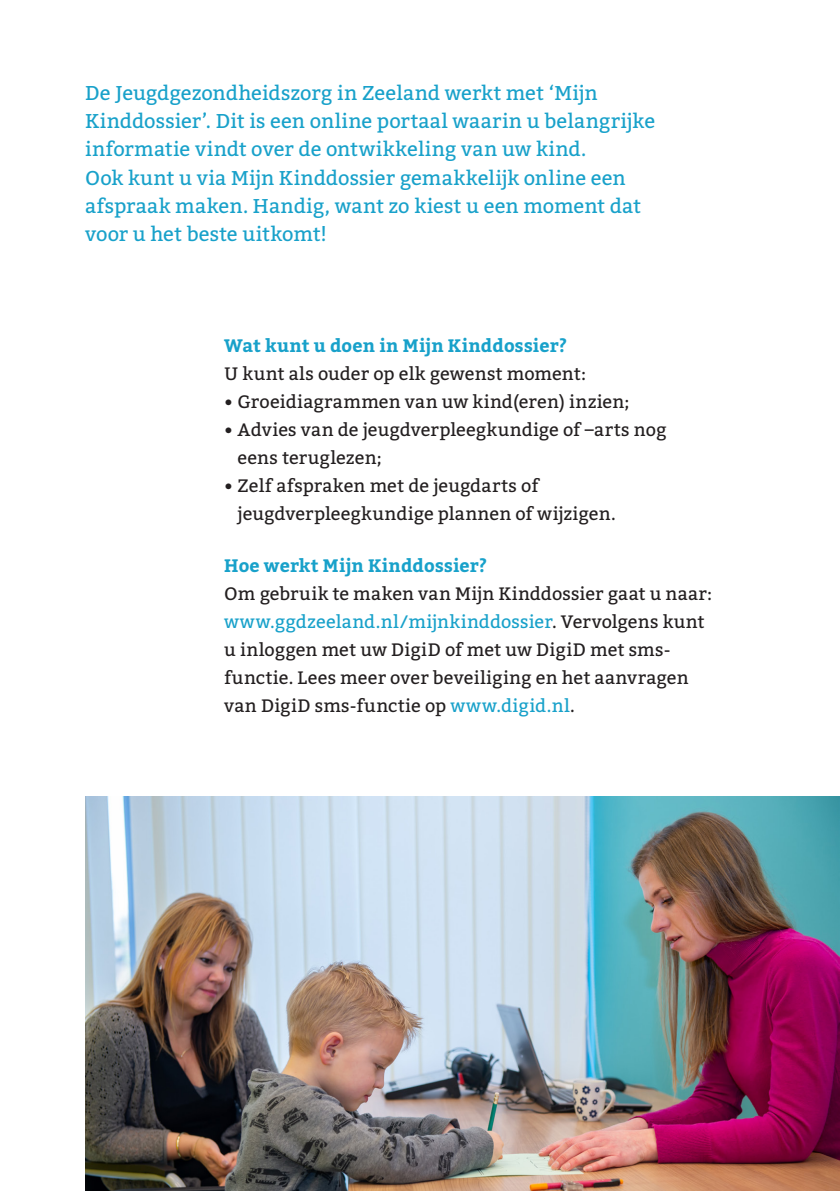
<style>
.page{position:relative;width:840px;height:1191px;background:#fff}
.page>*{position:absolute;margin:0;border:0;box-sizing:border-box;transform-origin:0 0}
.t1{font:20px/28px "Bitter";letter-spacing:.005em;color:#18a1ca}
.t2{font:18px/28px "Bitter";letter-spacing:.005em;color:#231f20}
.t3{font:700 18px "Bitter";letter-spacing:.005em;color:#18a1ca}
.s1{color:#18a1ca}
</style>
<div class="page">
<img style="left:85px;top:797px;width:754px;height:394px">
<p class="t1" style="left:85px;top:80px;width:571px">De Jeugdgezondheidszorg in Zeeland werkt met ‘Mijn Kinddossier’. Dit is een online portaal waarin u belangrijke informatie vindt over de ontwikkeling van uw kind.<br>Ook kunt u via Mijn Kinddossier gemakkelijk online een afspraak maken. Handig, want zo kiest u een moment dat voor u het beste uitkomt!</p>
<p class="t3" style="left:224px;top:333px;width:344px">Wat kunt u doen in Mijn Kinddossier?</p>
<p class="t2" style="left:224px;top:359px;width:363px">U kunt als ouder op elk gewenst moment:</p>
<p class="t2" style="left:224px;top:387px;width:407px">• Groeidiagrammen van uw kind(eren) inzien;</p>
<p class="t2" style="left:237px;top:415px;width:430px;text-indent:-13px">• Advies van de jeugdverpleegkundige of –arts nog eens teruglezen;</p>
<p class="t2" style="left:237px;top:471px;width:379px;text-indent:-13px">• Zelf afspraken met de jeugdarts of jeugdverpleegkundige plannen of wijzigen.</p>
<p class="t3" style="left:224px;top:553px;width:264px">Hoe werkt Mijn Kinddossier?</p>
<p class="t2" style="left:224px;top:579px;width:489px">Om gebruik te maken van Mijn Kinddossier gaat u naar: <span class="s1">www.ggdzeeland.nl/mijnkinddossier</span>. Vervolgens kunt u inloggen met uw DigiD of met uw DigiD met sms&shy;functie. Lees meer over beveiliging en het aanvragen van DigiD sms-functie op <span class="s1">www.digid.nl</span>.</p>
</div>
